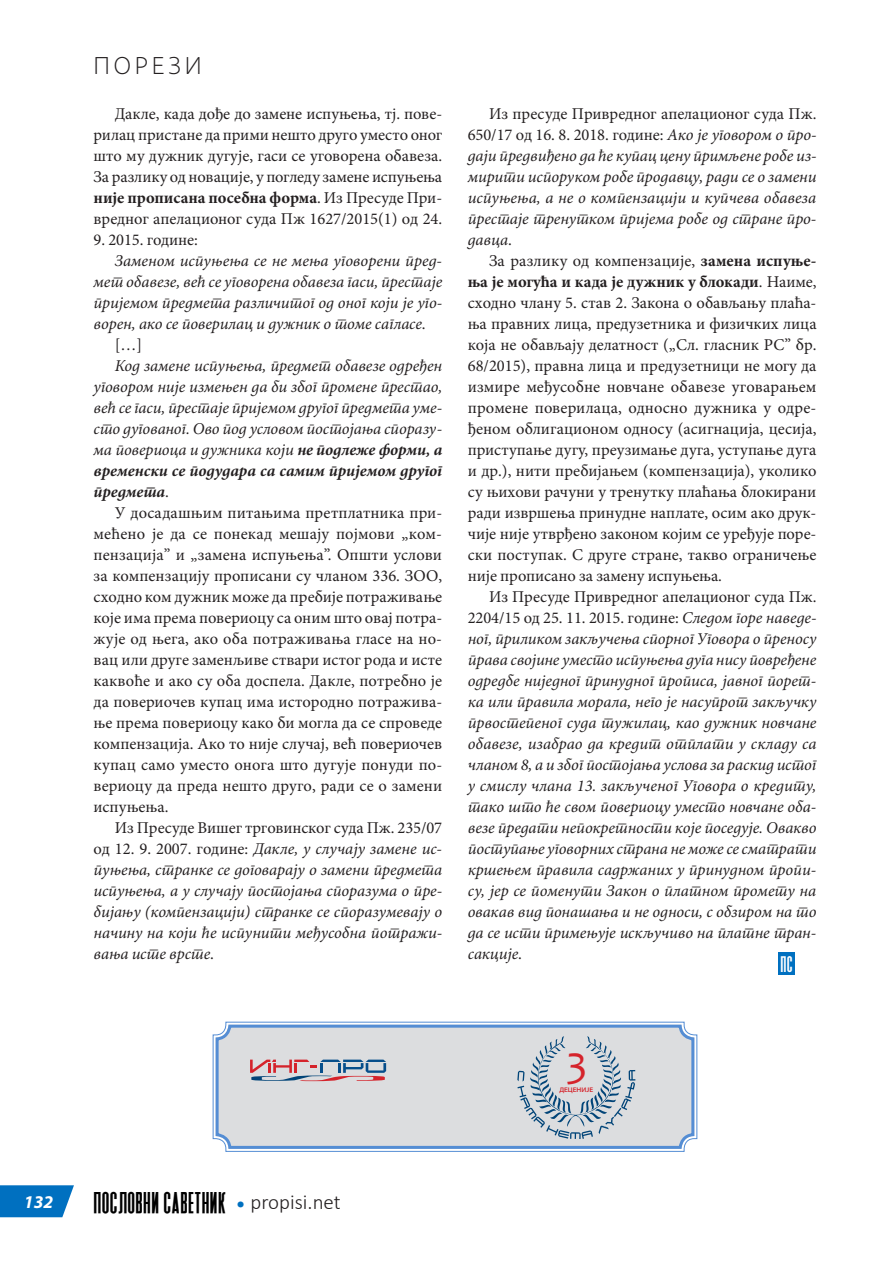
<style>
.page{position:relative;width:893px;height:1263px;background:#fff}
.page>*{position:absolute;margin:0;border:0;box-sizing:border-box;transform-origin:0 0}
.t1{font:43.8px "Candara";color:#d5232b}
.t2{font:28.5px "Heathergreen";letter-spacing:.04em;color:#000}
.t3{font:300 25.5px "Adobe Clean";letter-spacing:.15em;color:#231f20}
.t4{font:21px "Heathergreen";color:#fff}
.t5{font:italic 700 18px "Myriad Pro";color:#fff}
.t6{font:italic 16.5px/21px "Minion Pro";letter-spacing:-.005em;color:#231f20;text-align:justify}
.t7{font:16.5px/21px "Minion Pro";color:#231f20;text-align:justify}
.t8{font:600 semi-expanded 6.75px "Myriad Pro";color:#d5232b}
.s1{font-weight:700}
.s2{font-style:normal}
.s3{font-family:"Calibri";font-weight:300;font-size:21px;color:#0070c0}
.s4{font-family:"Calibri";font-weight:300;font-size:21px;color:#231f20}
</style>
<div class="page">
<svg style="left:0;top:1185px;width:74px;height:32px;background:#167cc5"></svg>
<div style="left:778px;top:952px;width:17px;height:23px;background:#0070c0"></div>
<svg style="left:212px;top:1021px;width:486px;height:131px;background:#d3d8dd"></svg>
<div style="left:216px;top:1025px;width:478px;height:124px;border:3px solid #548dd4;border-radius:13px"></div>
<svg style="left:250px;top:1059px;width:136px;height:22px;background:#b7a8b4"></svg>
<p class="t5" style="left:24px;top:1190px;width:31px">132</p>
<h3 class="t3" style="left:94px;top:49px;width:110px">ПОРЕЗИ</h3>
<p class="t7" style="left:94px;top:103px;width:350px;text-indent:21px">Дакле, када дође до замене испуњења, тј. пове&shy;рилац пристане да прими нешто друго уместо оног што му дужник дугује, гаси се уговорена обавеза.<br>За разлику од новације, у погледу замене испуњења <span class="s1">није прописана посебна форма</span>. Из Пресуде При&shy;вредног апелационог суда Пж 1627/2015(1) од 24.</p>
<p class="t7" style="left:94px;top:229px;width:106px">9. 2015. године:</p>
<p class="t6" style="left:115px;top:250px;width:329px">Заменом испуњења се не мења уговорени пред-</p>
<p class="t6" style="left:94px;top:271px;width:350px">мет обавезе, већ се уговорена обавеза гаси, престаје</p>
<p class="t6" style="left:94px;top:292px;width:350px">пријемом предмета различитог од оног који је уго-</p>
<p class="t6" style="left:94px;top:313px;width:334px">ворен, ако се поверилац и дужник о томе сагласе<span class="s2">.</span></p>
<p class="t7" style="left:115px;top:334px;width:29px">[…]</p>
<p class="t6" style="left:94px;top:355px;width:350px;text-indent:21px">Код замене испуњења, предмет обавезе одређен уговором није измењен да би због промене престао, већ се гаси, престаје пријемом другог предмета уме&shy;сто дугованог. Ово под условом постојања споразу&shy;ма повериоца и дужника који <span class="s1">не подлеже форми, а временски се подудара са самим пријемом другог предмета</span><span class="s2">.</span></p>
<p class="t7" style="left:94px;top:502px;width:350px;text-indent:21px">У досадашњим питањима претплатника при&shy;мећено је да се понекад мешају појмови „ком&shy;пензација” и „замена испуњења”. Општи услови за компензацију прописани су чланом 336. ЗОО, сходно ком дужник може да пребије потраживање које има према повериоцу са оним што овај потра&shy;жује од њега, ако оба потраживања гласе на но&shy;вац или друге заменљиве ствари истог рода и исте каквоће и ако су оба доспела. Дакле, потребно је да повериочев купац има истородно потражива&shy;ње према повериоцу како би могла да се спроведе компензација. Ако то није случај, већ повериочев купац само уместо онога што дугује понуди по&shy;вериоцу да преда нешто друго, ради се о замени испуњења.</p>
<p class="t6" style="left:94px;top:817px;width:350px;text-indent:21px"><span class="s2">Из Пресуде Вишег трговинског суда Пж. 235/07 од 12. 9. 2007. године:</span> Дакле, у случају замене ис&shy;пуњења, странке се договарају о замени предмета испуњења, а у случају постојања споразума о пре&shy;бијању (компензацији) странке се споразумевају о начину на који ће испунити међусобна потражи&shy;вања исте врсте<span class="s2">.</span></p>
<p class="t6" style="left:468px;top:103px;width:350px;text-indent:21px"><span class="s2">Из пресуде Привредног апелационог суда Пж.<br>650/17 од 16. 8. 2018. године:</span> Aко je уговором о про&shy;даји предвиђено да ће купац цену примљене робе из&shy;мирити испоруком робе продавцу, ради се о замени испуњења, a не о компензацији и купчева обавеза престаје тренутком пријема робе од стране про&shy;давца<span class="s2">.</span></p>
<p class="t7" style="left:468px;top:250px;width:350px;text-indent:21px">За разлику од компензације, <span class="s1">замена испуње&shy;ња је могућа и када је дужник у блокади</span>. Наиме, сходно члану 5. став 2. Закона о обављању плаћа&shy;ња правних лица, предузетника и физичких лица која не обављају делатност („Сл. гласник РС” бр.<br>68/2015), правна лица и предузетници не могу да измире међусобне новчане обавезе уговарањем промене поверилаца, односно дужника у одре&shy;ђеном облигационом односу (асигнација, цесија, приступање дугу, преузимање дуга, уступање дуга и др.), нити пребијањем (компензација), уколико су њихови рачуни у тренутку плаћања блокирани ради извршења принудне наплате, осим ако друк&shy;чије није утврђено законом којим се уређује поре&shy;ски поступак. С друге стране, такво ограничење није прописано за замену испуњења.</p>
<p class="t6" style="left:468px;top:586px;width:350px;text-indent:21px"><span class="s2">Из Пресуде Привредног апелационог суда Пж.<br>2204/15 од 25. 11. 2015. године:</span> Следом горе наведе&shy;ног, приликом закључења спорног Уговора о преносу права својине уместо испуњења дуга нису повређене одредбе ниједног принудног прописа, јавног порет&shy;ка или правила морала, него је насупрот закључку првостепеног суда тужилац, као дужник новчане обавезе, изабрао да кредит отплати у складу са чланом 8, а и због постојања услова за раскид истог у смислу члана 13. закљученог Уговора о кредиту, тако што ће свом повериоцу уместо новчане оба&shy;везе предати непокретности које поседује. Овакво поступање уговорних страна не може се сматрати кршењем правила садржаних у принудном пропи&shy;су, јер се поменути Закон о платном промету на овакав вид понашања и не односи, с обзиром на то да се исти примењује искључиво на платне тран&shy;сакције<span class="s2">.</span></p>
<p class="t4" style="left:781px;top:947px;width:13px">ПС</p>
<h1 class="t1" style="left:566px;top:1034px;width:23px">3</h1>
<p class="t8" style="left:559px;top:1086px;width:35px">ДЕЦЕНИЈЕ</p>
<h2 class="t2" style="left:94px;top:1179px;width:248px">ПОСЛОВНИ САВЕТНИК <span class="s3">•</span> <span class="s4">propisi.net</span></h2>
</div>
